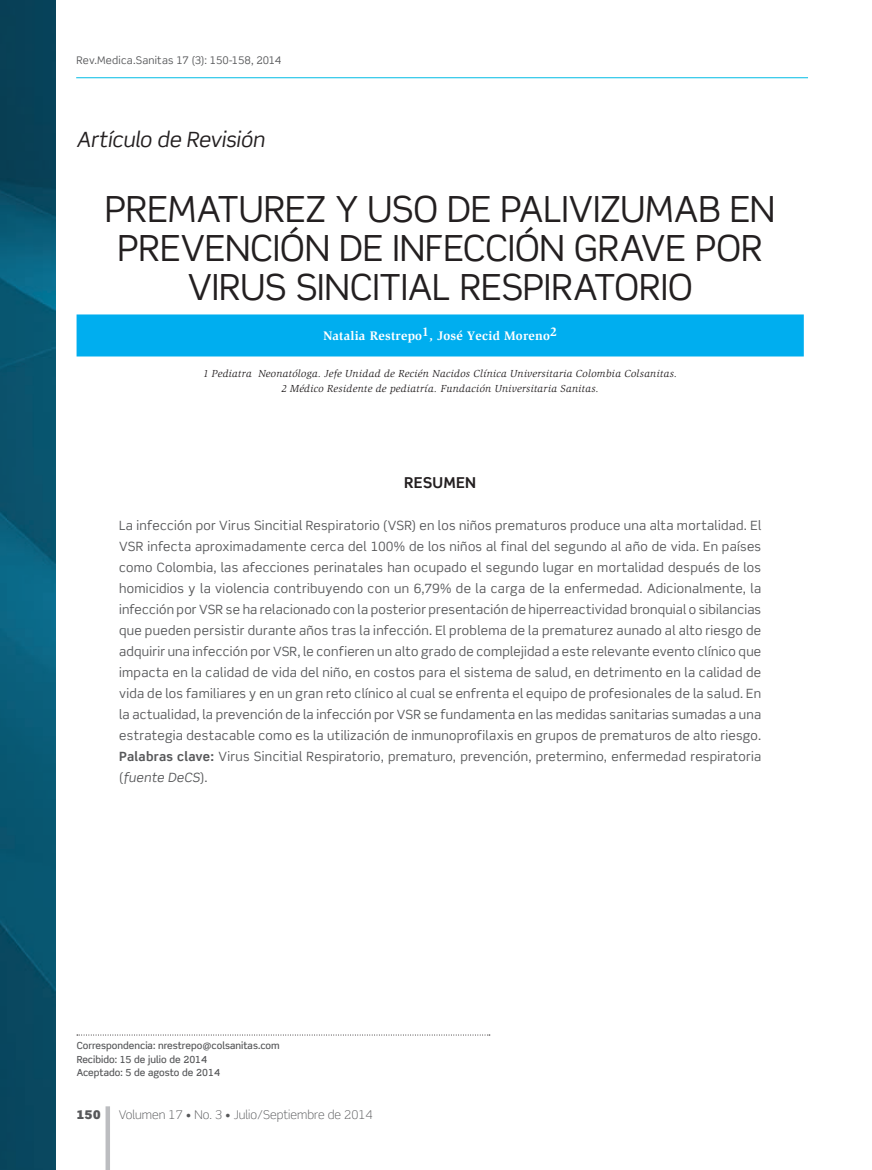
<style>
.page{position:relative;width:872px;height:1170px;background:#fff}
.page>*{position:absolute;margin:0;border:0;box-sizing:border-box;transform-origin:0 0}
.t1{font:36px/39px "Scene Std";letter-spacing:-.005em;color:#231f20;text-align:center}
.t2{font:italic 21px "Scene Std";letter-spacing:-.01em;color:#231f20}
.t3{font:700 15px "Scene Std";letter-spacing:.02em;color:#231f20}
.t4{font:12.75px/21px "Scene Std";letter-spacing:.02em;color:#57585a;text-align:justify}
.t5{font:700 12.75px "Slimbach Std";letter-spacing:.015em;color:#fff}
.t6{font:300 12px "Scene Std";color:#57585a}
.t7{font:900 12px "Scene Std";color:#57585a}
.t8{font:italic 10.5px/15px "Slimbach Std";letter-spacing:.03em;color:#231f20;text-align:center}
.t9{font:10.5px "Scene Std";letter-spacing:.02em;color:#57585a}
.t10{font:500 9.75px/13.5px "Scene Std";color:#57585a}
.s1{font-style:inherit}
.s2{font-weight:700}
.s3{font-style:italic}
</style>
<div class="page">
<hr style="left:106px;top:1106px;width:4px;height:63px;background:#bcbdc0">
<hr style="left:76px;top:77px;width:732px;height:1px;background:#02bce5">
<img style="left:0;top:0;width:55px;height:1169px">
<svg style="left:77px;top:1034px;width:413px;height:1px"></svg>
<div style="left:77px;top:314px;width:726px;height:42px;background:#00aeef"></div>
<p class="t9" style="left:77px;top:53px;width:206px">Rev.Medica.Sanitas <span class="s1">17 (3): 150-158, 2014</span></p>
<h2 class="t2" style="left:77px;top:127px;width:189px">Artículo de Revisión</h2>
<h1 class="t1" style="left:105px;top:189px;width:672px">PREMATUREZ Y USO DE PALIVIZUMAB EN<br>PREVENCIÓN DE INFECCIÓN GRAVE POR<br>VIRUS SINCITIAL RESPIRATORIO</h1>
<p class="t5" style="left:323px;top:328px;width:235px">Natalia Restrepo1, José Yecid Moreno2</p>
<p class="t8" style="left:203px;top:366px;width:476px">1 Pediatra Neonatóloga. Jefe Unidad de Recién Nacidos Clínica Universitaria Colombia Colsanitas.<br>2 Médico Residente de pediatría. Fundación Universitaria Sanitas.</p>
<p class="t3" style="left:404px;top:473px;width:74px">RESUMEN</p>
<p class="t4" style="left:119px;top:515px;width:643px">La infección por Virus Sincitial Respiratorio (VSR) en los niños prematuros produce una alta mortalidad. El VSR infecta aproximadamente cerca del 100% de los niños al final del segundo al año de vida. En países como Colombia, las afecciones perinatales han ocupado el segundo lugar en mortalidad después de los homicidios y la violencia contribuyendo con un 6,79% de la carga de la enfermedad. Adicionalmente, la infección por VSR se ha relacionado con la posterior presentación de hiperreactividad bronquial o sibilancias que pueden persistir durante años tras la infección. El problema de la prematurez aunado al alto riesgo de adquirir una infección por VSR, le confieren un alto grado de complejidad a este relevante evento clínico que impacta en la calidad de vida del niño, en costos para el sistema de salud, en detrimento en la calidad de vida de los familiares y en un gran reto clínico al cual se enfrenta el equipo de profesionales de la salud. En la actualidad, la prevención de la infección por VSR se fundamenta en las medidas sanitarias sumadas a una estrategia destacable como es la utilización de inmunoprofilaxis en grupos de prematuros de alto riesgo.<br><span class="s2">Palabras clave:</span> Virus Sincitial Respiratorio, prematuro, prevención, pretermino, enfermedad respiratoria (<span class="s3">fuente DeCS</span>).</p>
<p class="t10" style="left:77px;top:1038px;width:205px">Correspondencia: nrestrepo@colsanitas.com<br>Recibido: 15 de julio de 2014<br>Aceptado: 5 de agosto de 2014</p>
<p class="t7" style="left:76px;top:1106px;width:26px">150</p>
<p class="t6" style="left:119px;top:1106px;width:255px">Volumen 17 • No. 3 • Julio/Septiembre de 2014</p>
</div>
